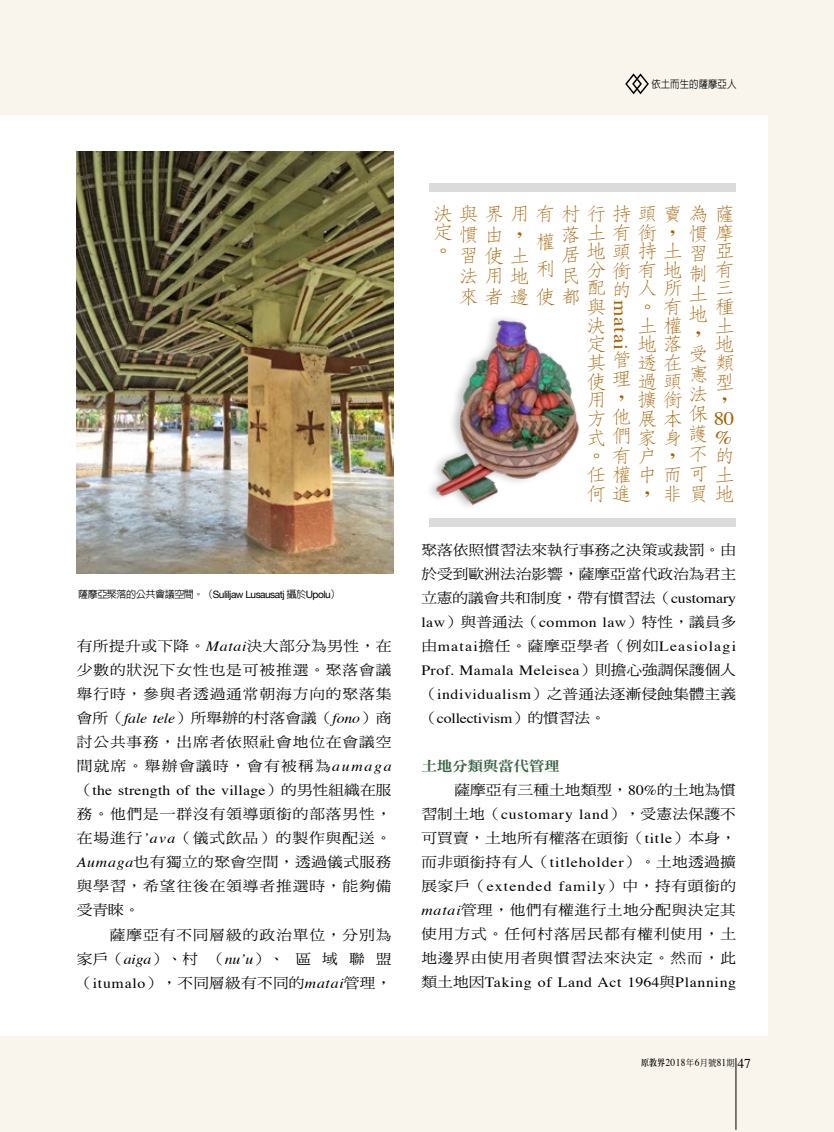
<style>
.page{position:relative;width:834px;height:1132px;background:#fff}
.page>*{position:absolute;margin:0;border:0;box-sizing:border-box;transform-origin:0 0}
.t1{font:300 18.9px/20px "AR Fang Song B5 HK";color:#a76000;scale:1.11 1}
.t2{font:18.9px/19px "Times";letter-spacing:.045em;color:#a76000;scale:1.11 1}
.t3{font:14.1px/24px "DF Ming Std W5";letter-spacing:.025em;color:#000;text-align:justify;scale:1.11 1}
.t4{font:14.1px/24px "Times";letter-spacing:.03em;color:#000;scale:1.11 1}
.t5{font:14.1px "DF Ming Std W5";color:#000;scale:1.11 1}
.t6{font:14.1px "Times";letter-spacing:.075em;color:#000;scale:1.11 1}
.t7{font:14.1px "Times";letter-spacing:-.01em;color:#000;scale:1.11 1}
.t8{font:14.1px "DF Ming Std W9";letter-spacing:-.025em;color:#396545;scale:1.11 1}
.t9{font:10.5px "Times";letter-spacing:.05em;color:#000;scale:.9 1}
.t10{font:500 10.5px "AR Hei B5";color:#000;scale:.9 1}
.t11{font:10.2px "Helvetica Neue";letter-spacing:-.05em;color:#000}
.s1{font-family:"AR Hei B5";font-weight:500}
.s2{font-family:"Times";font-style:italic}
.s3{font-family:"DF Ming Std W5"}
.s4{font-family:"Times"}
.s5{font-family:"AR Ming B5";font-weight:800;font-size:9px}
.s6{font-family:"DF Ming Std W5";font-size:9px}
.s7{font-size:13.5px}
</style>
<div class="page">
<div style="left:0;top:0;width:833px;height:1131px;background:#f9f5ec"></div>
<div style="left:0;top:115px;width:767px;height:919px;background:#fff"></div>
<hr style="left:735px;top:1057px;width:1px;height:72px;background:#000">
<svg style="left:625px;top:73px;width:24px;height:22px"></svg>
<img style="left:76px;top:151px;width:317px;height:422px">
<div style="left:429px;top:518px;width:306px;height:9px;background:#dbdbdb"></div>
<div style="left:429px;top:183px;width:306px;height:9px;background:#dbdbdb"></div>
<img style="left:434px;top:318px;width:146px;height:188px">
<p class="t10" style="left:651px;top:78px;width:96px">依土而生的薩摩亞人</p>
<p class="t11" style="left:78px;top:587px;width:264px"><span class="s1">薩摩亞聚落的公共會議空間。（</span>Suliljaw Lusausatj <span class="s1">攝於</span>Upolu<span class="s1">）</span></p>
<p class="t3" style="left:77px;top:633px;width:285px">有所提升或下降。<span class="s2">Matai</span>決大部分為男性，在少數的狀況下女性也是可被推選。聚落會議舉行時，參與者透過通常朝海方向的聚落集會所（<span class="s2">fale tele</span>）所舉辦的村落會議（<span class="s2">fono</span>）商討公共事務，出席者依照社會地位在會議空間就席。舉辦會議時，會有被稱為<span class="s2">aumaga</span></p>
<p class="t4" style="left:77px;top:777px;width:285px"><span class="s3">（</span>the strength of the village<span class="s3">）的男性組織在服</span></p>
<p class="t3" style="left:77px;top:801px;width:285px">務。他們是一群沒有領導頭銜的部落男性，在場進行<span class="s2">’ava</span>（儀式飲品）的製作與配送。<span class="s2">Aumaga</span>也有獨立的聚會空間，透過儀式服務與學習，希望往後在領導者推選時，能夠備受青睞。</p>
<p class="t3" style="left:77px;top:921px;width:285px;text-indent:33px">薩摩亞有不同層級的政治單位，分別為家戶（<span class="s2">aiga</span>）、村 （<span class="s2">nu’u</span>）、 區 域 聯 盟（<span class="s4">itumalo</span>），不同層級有不同的<span class="s2">matai</span>管理，</p>
<h1 class="t1" style="left:535px;top:204px;width:180px">有村行持頭賣為薩</h1>
<h1 class="t1" style="left:688px;top:223px;width:42px">慣摩</h1>
<h1 class="t1" style="left:714px;top:241px;width:18px">亞</h1>
<h1 class="t1" style="left:714px;top:259px;width:18px">有</h1>
<h1 class="t1" style="left:714px;top:278px;width:18px">三</h1>
<h1 class="t1" style="left:714px;top:297px;width:19px">種</h1>
<h1 class="t1" style="left:714px;top:315px;width:18px">土</h1>
<h1 class="t1" style="left:714px;top:334px;width:18px">地</h1>
<h1 class="t1" style="left:714px;top:353px;width:19px">類</h1>
<h1 class="t1" style="left:714px;top:371px;width:18px">型</h1>
<h1 class="t1" style="left:714px;top:390px;width:12px">，</h1>
<h1 class="t2" style="left:713px;top:407px;width:20px">80 %</h1>
<h1 class="t1" style="left:662px;top:447px;width:65px;line-height:18.6px;text-align:right">的<br>而可土地</h1>
<h1 class="t1" style="left:433px;top:204px;width:86px;line-height:18.5px">決與界用定<br>。</h1>
<h1 class="t1" style="left:586px;top:222px;width:81px">土有銜，</h1>
<h1 class="t1" style="left:586px;top:241px;width:87px">地頭持土</h1>
<h1 class="t1" style="left:586px;top:259px;width:87px">分銜有地</h1>
<h1 class="t1" style="left:586px;top:278px;width:88px">配的人所</h1>
<h1 class="t1" style="left:637px;top:297px;width:13px">。</h1>
<h1 class="t1" style="left:637px;top:315px;width:42px">土權</h1>
<h1 class="t1" style="left:637px;top:334px;width:41px">地落</h1>
<h1 class="t1" style="left:637px;top:353px;width:41px">透在</h1>
<h1 class="t1" style="left:637px;top:371px;width:41px">過頭</h1>
<h1 class="t1" style="left:637px;top:390px;width:42px">擴銜</h1>
<h1 class="t1" style="left:586px;top:409px;width:88px">方他展本</h1>
<h1 class="t1" style="left:586px;top:427px;width:86px">式們家身</h1>
<h1 class="t1" style="left:611px;top:445px;width:39px">有戶</h1>
<h1 class="t1" style="left:586px;top:464px;width:62px">任權中</h1>
<h1 class="t1" style="left:586px;top:483px;width:58px">何進，</h1>
<h1 class="t1" style="left:458px;top:224px;width:110px;line-height:20.9px">慣由，<br>習使土<br>法用<br>來者邊使都</h1>
<h1 class="t1" style="left:535px;top:227px;width:19px;line-height:27.8px">權利</h1>
<h1 class="t1" style="left:560px;top:224px;width:18px;line-height:20.9px;text-align:justify">落居民</h1>
<h1 class="t1" style="left:688px;top:243px;width:19px">習制土地，受憲法保護不</h1>
<h1 class="t1" style="left:509px;top:266px;width:18px">地</h1>
<h1 class="t1" style="left:586px;top:297px;width:19px;line-height:18.6px;text-align:justify">與決定其使用</h1>
<h1 class="t1" style="left:662px;top:297px;width:18px">有</h1>
<h1 class="t2" style="left:631px;top:299px;width:47px;rotate:90deg">matai</h1>
<h1 class="t1" style="left:611px;top:350px;width:19px;line-height:19px;text-align:justify">管理，</h1>
<h1 class="t1" style="left:662px;top:437px;width:40px;line-height:37.3px">，<br>非買</h1>
<h1 class="t1" style="left:586px;top:446px;width:13px">。</h1>
<p class="t3" style="left:421px;top:537px;width:285px">聚落依照慣習法來執行事務之決策或裁罰。由於受到歐洲法治影響，薩摩亞當代政治為君主立憲的議會共和制度，帶有慣習法（<span class="s4">customary law</span>）與普通法（<span class="s4">common law</span>）特性，議員多</p>
<p class="t4" style="left:421px;top:632px;width:285px"><span class="s3">由</span>matai<span class="s3">擔任。薩摩亞學者（例如</span>Leasiolagi<br>Prof. Mamala Meleisea<span class="s3">）則擔心強調保護個人</span></p>
<p class="t5" style="left:421px;top:686px;width:285px">（<span class="s4">individualism</span>）之普通法逐漸侵蝕集體主義</p>
<p class="t7" style="left:421px;top:705px;width:168px"><span class="s3">（</span>collectivism<span class="s3">）的慣習法。</span></p>
<p class="t8" style="left:421px;top:758px;width:126px">土地分類與當代管理</p>
<p class="t3" style="left:421px;top:777px;width:285px;text-indent:33px">薩摩亞有三種土地類型，<span class="s4">80%</span>的土地為慣習制土地（<span class="s4">customary land</span>），受憲法保護不可買賣，土地所有權落在頭銜（<span class="s4">title</span>）本身，而非頭銜持有人（<span class="s4">titleholder</span>）。土地透過擴</p>
<p class="t6" style="left:421px;top:873px;width:285px"><span class="s3">展家戶（</span>extended family<span class="s3">）中，持有頭銜的</span></p>
<p class="t3" style="left:421px;top:896px;width:285px"><span class="s2">matai</span>管理，他們有權進行土地分配與決定其使用方式。任何村落居民都有權利使用，土地邊界由使用者與慣習法來決定。然而，此</p>
<p class="t4" style="left:421px;top:969px;width:285px"><span class="s3">類土地因</span>Taking of Land Act 1964<span class="s3">與</span>Planning</p>
<p class="t9" style="left:641px;top:1052px;width:124px"><span class="s5">原教界</span>2018<span class="s6">年</span>6<span class="s6">月號</span>81<span class="s6">期</span> <span class="s7">47</span></p>
</div>
